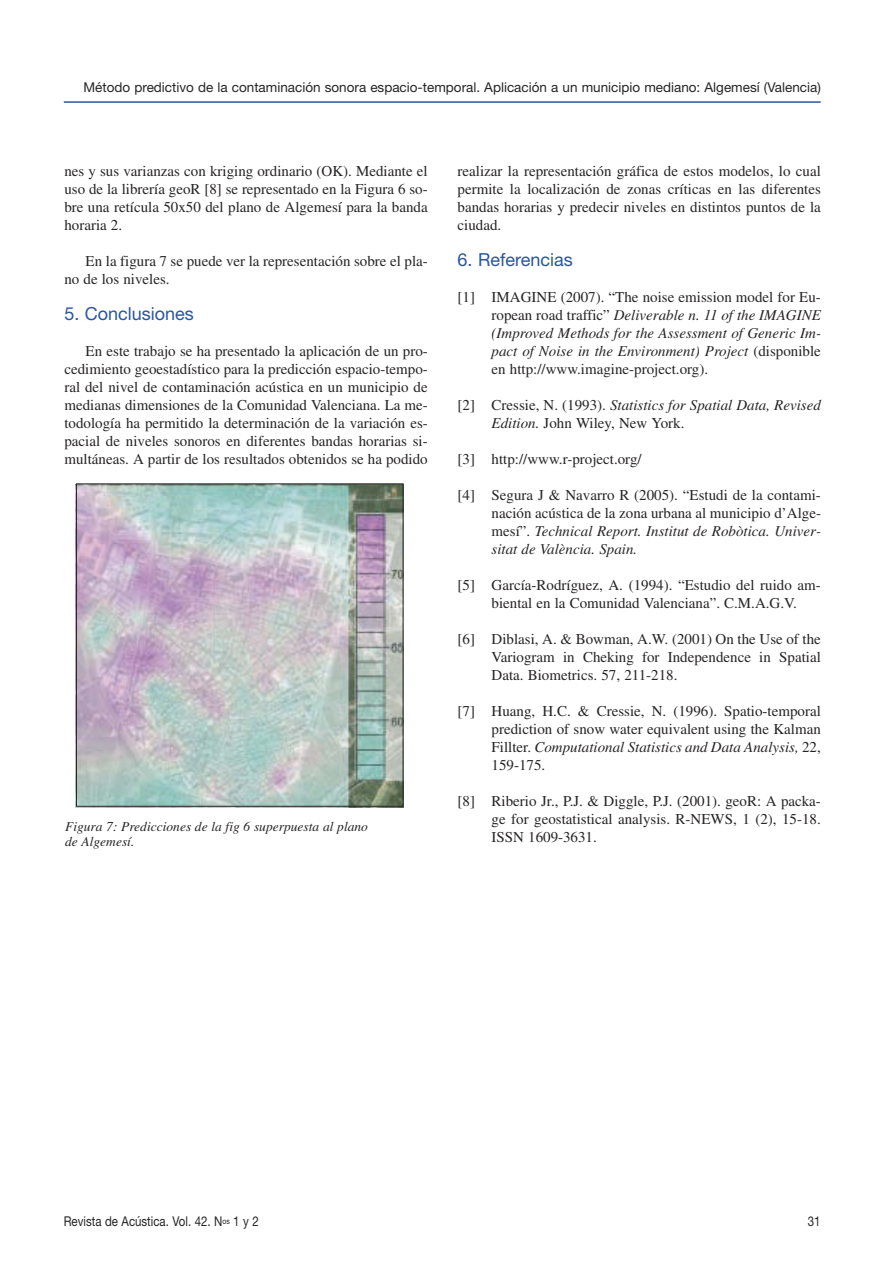
<style>
.page{position:relative;width:893px;height:1263px;background:#fff}
.page>*{position:absolute;margin:0;border:0;box-sizing:border-box;transform-origin:0 0}
.t1{font:18px "Helvetica Neue";color:#2a55a0}
.t2{font:15px/18px "Times";color:#272425;text-align:justify}
.t3{font:italic 15px/18px "Times";color:#272425}
.t4{font:13.5px "Helvetica Neue";color:#272425}
.t5{font:italic 13.5px/15px "Times";color:#272425}
.t6{font:13.5px "Helvetica Neue";color:#272425;scale:.85 1}
.s1{font-style:italic}
.s2{font-style:normal}
</style>
<div class="page">
<hr style="left:64px;top:101px;width:757px;height:2px;background:#2a55a0">
<img style="left:78px;top:484px;width:326px;height:323px">
<div style="left:76px;top:483px;width:327px;height:324px;border:1px solid #272425"></div>
<p class="t4" style="left:84px;top:82px;width:739px">Método predictivo de la contaminación sonora espacio-temporal. Aplicación a un municipio mediano: Algemesí (Valencia)</p>
<p class="t2" style="left:64px;top:163px;width:365px">nes y sus varianzas con kriging ordinario (OK). Mediante el uso de la librería geoR [8] se representado en la Figura 6 so&shy;bre una retícula 50x50 del plano de Algemesí para la banda horaria 2.</p>
<p class="t2" style="left:64px;top:253px;width:365px;text-indent:21px">En la figura 7 se puede ver la representación sobre el pla&shy;no de los niveles.</p>
<p class="t1" style="left:64px;top:307px;width:131px">5. Conclusiones</p>
<p class="t2" style="left:64px;top:343px;width:365px;text-indent:21px">En este trabajo se ha presentado la aplicación de un pro&shy;cedimiento geoestadístico para la predicción espacio-tempo&shy;ral del nivel de contaminación acústica en un municipio de medianas dimensiones de la Comunidad Valenciana. La me&shy;todología ha permitido la determinación de la variación es&shy;pacial de niveles sonoros en diferentes bandas horarias si&shy;multáneas. A partir de los resultados obtenidos se ha podido</p>
<p class="t5" style="left:65px;top:820px;width:304px">Figura 7: Predicciones de la fig 6 superpuesta al plano de Algemesí.</p>
<p class="t2" style="left:458px;top:163px;width:365px">realizar la representación gráfica de estos modelos, lo cual permite la localización de zonas críticas en las diferentes bandas horarias y predecir niveles en distintos puntos de la ciudad.</p>
<p class="t1" style="left:457px;top:253px;width:117px">6. Referencias</p>
<p class="t2" style="left:492px;top:289px;width:331px;text-indent:-34px">[1] IMAGINE (2007). “The noise emission model for Eu&shy;ropean road traffic” <span class="s1">Deliverable n. 11 of the IMAGINE (Improved Methods for the Assessment of Generic Im&shy;pact of Noise in the Environment) Project</span> (disponible en http://www.imagine-project.org).</p>
<p class="t3" style="left:492px;top:397px;width:331px;text-indent:-34px"><span class="s2">[2] Cressie, N. (1993).</span> Statistics for Spatial Data, Revised<br>Edition. <span class="s2">John Wiley, New York.</span></p>
<p class="t2" style="left:457px;top:451px;width:186px">[3] http://www.r-project.org/</p>
<p class="t2" style="left:492px;top:487px;width:331px;text-indent:-34px">[4] Segura J &amp; Navarro R (2005). “Estudi de la contami&shy;nación acústica de la zona urbana al municipio d’Alge&shy;mesí”. <span class="s1">Technical Report. Institut de Robòtica. Univer&shy;sitat de València. Spain.</span></p>
<p class="t2" style="left:492px;top:577px;width:331px;text-indent:-34px">[5] García-Rodríguez, A. (1994). “Estudio del ruido am&shy;biental en la Comunidad Valenciana”. C.M.A.G.V.</p>
<p class="t2" style="left:492px;top:631px;width:331px;text-indent:-34px">[6] Diblasi, A. &amp; Bowman, A.W. (2001) On the Use of the Variogram in Cheking for Independence in Spatial Data. Biometrics. 57, 211-218.</p>
<p class="t2" style="left:492px;top:703px;width:331px;text-indent:-34px">[7] Huang, H.C. &amp; Cressie, N. (1996). Spatio-temporal prediction of snow water equivalent using the Kalman Fillter. <span class="s1">Computational Statistics and Data Analysis,</span> 22, 159-175.</p>
<p class="t2" style="left:492px;top:793px;width:331px;text-indent:-34px">[8] Riberio Jr., P.J. &amp; Diggle, P.J. (2001). geoR: A packa&shy;ge for geostatistical analysis. R-NEWS, 1 (2), 15-18.<br>ISSN 1609-3631.</p>
<p class="t6" style="left:64px;top:1217px;width:231px">Revista de Acústica. Vol. 42. N<sup>os</sup> 1 y 2</p>
<p class="t6" style="left:808px;top:1217px;width:17px">31</p>
</div>
